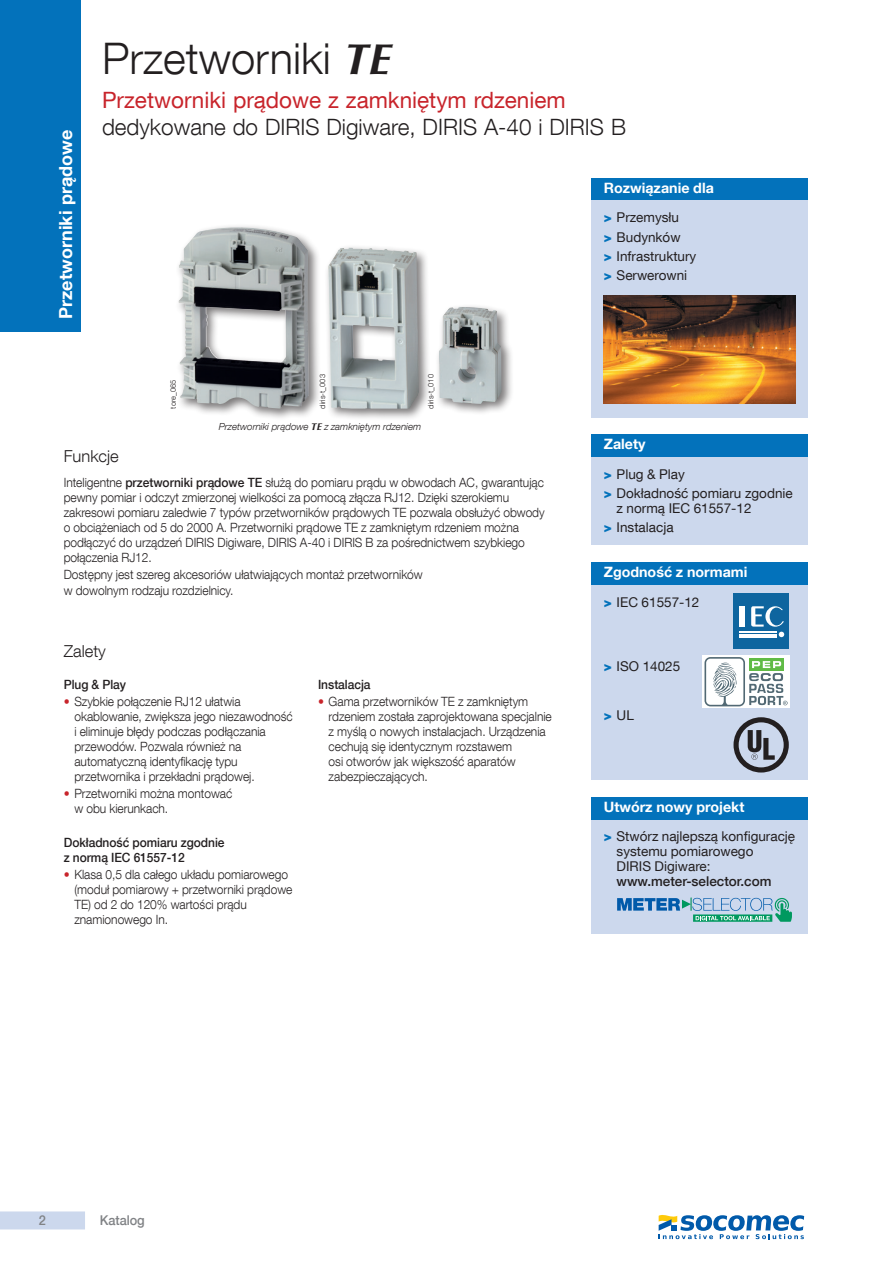
<style>
.page{position:relative;width:893px;height:1263px;background:#fff}
.page>*{position:absolute;margin:0;border:0;box-sizing:border-box;transform-origin:0 0}
.t1{font:300 43.5px "Helvetica Neue LT Com";color:#231f20}
.t2{font:300 22.5px "Helvetica Neue LT Com";color:#231f20}
.t3{font:22.5px "Helvetica Neue LT Com";color:#c8242b}
.t4{font:700 18px "Helvetica Neue LT Com";color:#fff}
.t5{font:300 16.5px "Helvetica Neue LT Com";color:#231f20}
.t6{font:700 14.25px "Helvetica Neue LT Com";color:#fff}
.t7{font:13.5px/19.2px "Helvetica Neue LT Com";color:#231f20}
.t8{font:500 13.5px "Helvetica Neue LT Com";color:#231f20}
.t9{font:500 13.5px "Helvetica Neue LT Com";letter-spacing:-.005em;color:#808285;scale:.94 1}
.t10{font:300 12.75px/15px "Helvetica Neue LT Com";letter-spacing:-.005em;color:#231f20;scale:.94 1}
.t11{font:500 12.75px/15px "Helvetica Neue LT Com";letter-spacing:-.005em;color:#231f20;scale:.94 1}
.t12{font:italic 300 9.75px "Helvetica Neue LT Com";color:#231f20}
.t13{font:300 7.5px "Helvetica Neue LT Com";color:#231f20}
.s1{font-family:"Optima LT Std";font-weight:700;font-style:italic}
.s2{font-family:"Optima LT Std";font-weight:700}
.s3{font-weight:900;color:#0372bb}
.s4{font-weight:500}
.s5{color:#c8242b}
</style>
<div class="page">
<div style="left:0;top:1211px;width:85px;height:18px;background:#ccd8ed"></div>
<div style="left:0;top:0;width:81px;height:332px;background:#0372bb"></div>
<div style="left:591px;top:457px;width:217px;height:88px;background:#ccd8ed"></div>
<div style="left:591px;top:434px;width:217px;height:23px;background:#0372bb"></div>
<div style="left:591px;top:200px;width:217px;height:217px;background:#ccd8ed"></div>
<div style="left:591px;top:179px;width:217px;height:21px;background:#0372bb"></div>
<img style="left:603px;top:295px;width:193px;height:109px">
<div style="left:591px;top:584px;width:217px;height:196px;background:#ccd8ed"></div>
<div style="left:591px;top:562px;width:217px;height:22px;background:#0372bb"></div>
<div style="left:733px;top:593px;width:56px;height:55px;background:#0e659f"></div>
<hr style="left:740px;top:632px;width:37px;height:1px;background:#fff">
<hr style="left:740px;top:634px;width:37px;height:1px;background:#fff">
<hr style="left:740px;top:636px;width:37px;height:1px;background:#fff">
<div style="left:740px;top:606px;width:5px;height:21px;background:#fff"></div>
<svg style="left:751px;top:606px;width:33px;height:31px"></svg>
<svg style="left:702px;top:656px;width:88px;height:52px"></svg>
<svg style="left:704px;top:657px;width:84px;height:49px;background:#c7d4cd"></svg>
<svg style="left:733px;top:717px;width:56px;height:55px"></svg>
<div style="left:591px;top:819px;width:217px;height:114px;background:#ccd8ed"></div>
<div style="left:591px;top:797px;width:217px;height:22px;background:#0372bb"></div>
<svg style="left:617px;top:897px;width:175px;height:25px"></svg>
<div style="left:435px;top:303px;width:79px;height:113px;background:#231f20;opacity:.6"></div>
<img style="left:439px;top:307px;width:63px;height:97px">
<div style="left:324px;top:244px;width:107px;height:177px;background:#231f20;opacity:.6"></div>
<img style="left:328px;top:248px;width:91px;height:161px">
<div style="left:175px;top:223px;width:146px;height:198px;background:#231f20;opacity:.6"></div>
<img style="left:179px;top:228px;width:44px;height:144px">
<svg style="left:659px;top:1215px;width:145px;height:24px"></svg>
<h3 class="t4" style="left:54px;top:319px;width:191px;rotate:-90deg">Przetworniki prądowe</h3>
<h1 class="t1" style="left:102px;top:32px;width:290px">Przetworniki <span class="s1">TE</span></h1>
<h2 class="t3" style="left:102px;top:86px;width:465px">Przetworniki prądowe z zamkniętym rdzeniem</h2>
<h2 class="t2" style="left:102px;top:114px;width:525px">dedykowane do DIRIS Digiware, DIRIS A-40 i DIRIS B</h2>
<p class="t6" style="left:604px;top:179px;width:112px">Rozwiązanie dla</p>
<p class="t13" style="left:169px;top:409px;width:30px;rotate:-90deg">tore_065</p>
<p class="t13" style="left:318px;top:409px;width:36px;rotate:-90deg">diris-t_003</p>
<p class="t13" style="left:426px;top:409px;width:36px;rotate:-90deg">diris-t_010</p>
<p class="t12" style="left:219px;top:421px;width:204px">Przetworniki prądowe <span class="s2">TE</span> z zamkniętym rdzeniem</p>
<p class="t7" style="left:604px;top:208px;width:94px"><span class="s3">&gt;</span> Przemysłu<br><span class="s3">&gt;</span> Budynków<br><span class="s3">&gt;</span> Infrastruktury <span class="s3">&gt;</span> Serwerowni</p>
<p class="t5" style="left:64px;top:446px;width:57px">Funkcje</p>
<p class="t10" style="left:64px;top:475px;width:513px">Inteligentne <span class="s4">przetworniki prądowe TE</span> służą do pomiaru prądu w obwodach AC, gwarantując pewny pomiar i odczyt zmierzonej wielkości za pomocą złącza RJ12. Dzięki szerokiemu zakresowi pomiaru zaledwie 7 typów przetworników prądowych TE pozwala obsłużyć obwody o obciążeniach od 5 do 2000 A. Przetworniki prądowe TE z zamkniętym rdzeniem można podłączyć do urządzeń DIRIS Digiware, DIRIS A-40 i DIRIS B za pośrednictwem szybkiego połączenia RJ12.</p>
<p class="t10" style="left:64px;top:567px;width:383px">Dostępny jest szereg akcesoriów ułatwiających montaż przetworników w dowolnym rodzaju rozdzielnicy.</p>
<p class="t5" style="left:64px;top:641px;width:44px">Zalety</p>
<p class="t11" style="left:64px;top:676px;width:68px">Plug &amp; Play</p>
<p class="t10" style="left:74px;top:693px;width:234px;text-indent:-11px"><span class="s5">•</span> Szybkie połączenie RJ12 ułatwia okablowanie, zwiększa jego niezawodność i eliminuje błędy podczas podłączania przewodów. Pozwala również na automatyczną identyfikację typu przetwornika i przekładni prądowej.</p>
<p class="t10" style="left:74px;top:786px;width:169px;text-indent:-11px"><span class="s5">•</span> Przetworniki można montować w obu kierunkach.</p>
<p class="t11" style="left:64px;top:835px;width:173px">Dokładność pomiaru zgodnie z normą IEC 61557-12</p>
<p class="t10" style="left:74px;top:867px;width:233px;text-indent:-11px"><span class="s5">•</span> Klasa 0,5 dla całego układu pomiarowego (moduł pomiarowy + przetworniki prądowe<br>TE) od 2 do 120% wartości prądu znamionowego In.</p>
<p class="t11" style="left:318px;top:676px;width:57px">Instalacja</p>
<p class="t10" style="left:329px;top:693px;width:239px;text-indent:-11px"><span class="s5">•</span> Gama przetworników TE z zamkniętym rdzeniem została zaprojektowana specjalnie z myślą o nowych instalacjach. Urządzenia cechują się identycznym rozstawem<br>osi otworów jak większość aparatów zabezpieczających.</p>
<p class="t6" style="left:604px;top:435px;width:43px">Zalety</p>
<p class="t7" style="left:604px;top:464px;width:190px"><span class="s3">&gt;</span> Plug &amp; Play<br><span class="s3">&gt;</span> Dokładność pomiaru zgodnie</p>
<p class="t7" style="left:604px;top:498px;width:149px;text-indent:13px">z normą IEC 61557-12 <span class="s3">&gt;</span> Instalacja</p>
<p class="t6" style="left:604px;top:563px;width:145px">Zgodność z normami</p>
<p class="t7" style="left:604px;top:592px;width:97px"><span class="s3">&gt;</span> IEC 61557-12</p>
<p class="t7" style="left:604px;top:656px;width:78px"><span class="s3">&gt;</span> ISO 14025</p>
<p class="t7" style="left:604px;top:705px;width:32px"><span class="s3">&gt;</span> UL</p>
<p class="t6" style="left:604px;top:797px;width:142px">Utwórz nowy projekt</p>
<p class="t7" style="left:617px;top:829px;width:180px;line-height:15px;text-indent:-13px"><span class="s3">&gt;</span> Stwórz najlepszą konfigurację systemu pomiarowego<br>DIRIS Digiware:</p>
<p class="t8" style="left:617px;top:873px;width:156px">www.meter-selector.com</p>
<p class="t9" style="left:39px;top:1212px;width:9px">2</p>
<p class="t9" style="left:100px;top:1212px;width:49px">Katalog</p>
</div>
